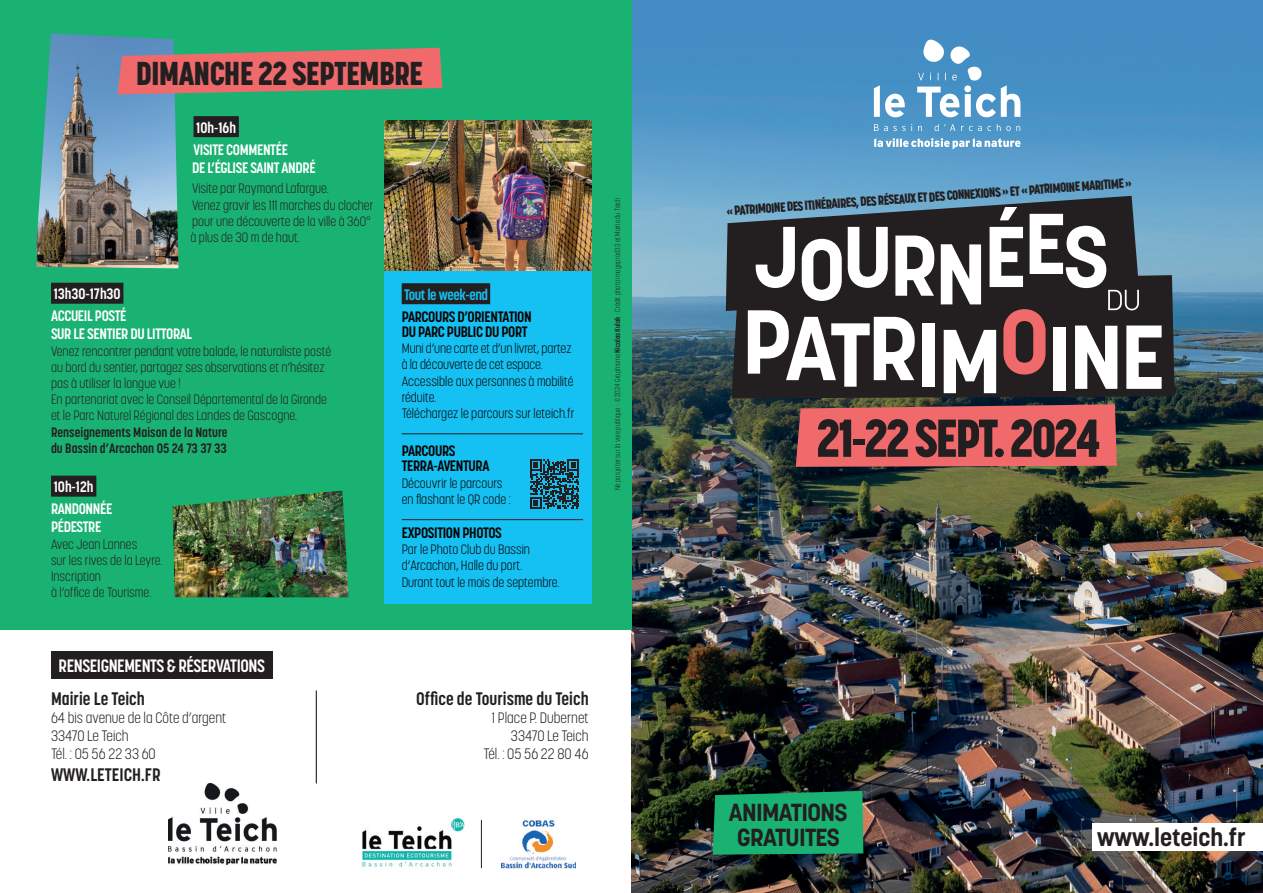
<style>
.page{position:relative;width:1263px;height:893px;background:#fff}
.page>*{position:absolute;margin:0;border:0;box-sizing:border-box;transform-origin:0 0}
.t1{font:800 52.8px "Korolev Condensed";letter-spacing:-.05em;color:#231f20}
.t2{font:800 32.7px "Korolev Condensed";letter-spacing:-.025em;color:#231f20}
.t3{font:700 24.45px "Korolev";letter-spacing:-.025em;color:#231f20}
.t4{font:700 24.45px "Korolev";color:#231f20}
.t5{font:700 18px "Korolev Condensed";color:#231f20}
.t6{font:700 17.7px "Korolev Condensed";letter-spacing:-.025em;color:#fff}
.t7{font:700 15px/18px "Korolev Condensed";letter-spacing:-.025em;color:#fff}
.t8{font:300 15px/18px "Korolev Condensed";color:#231f20;text-align:right}
.t9{font:700 15px/15px "Korolev Condensed";letter-spacing:-.025em;color:#080302}
.t10{font:700 15px "Korolev Condensed";letter-spacing:-.025em;color:#15c0f2}
.t11{font:700 15px "Korolev Condensed";color:#fff}
.t12{font:300 13.5px/16.2px "Korolev Condensed";color:#231f20}
.t13{font:300 13.5px/16.2px "Korolev Condensed";color:#080302}
.t14{font:700 13.5px/16.2px "Korolev Condensed";color:#231f20}
.t15{font:800 13.2px "Korolev Condensed";color:#231f20}
.t16{font:300 7.5px "Korolev Condensed";color:#231f20}
.s1{font-weight:700}
</style>
<div class="page">
<img style="left:631px;top:0;width:632px;height:893px">
<svg style="left:874px;top:138px;width:146px;height:11px"></svg>
<svg style="left:874px;top:85px;width:31px;height:32px"></svg>
<svg style="left:874px;top:124px;width:4px;height:7px"></svg>
<svg style="left:884px;top:126px;width:21px;height:5px"></svg>
<svg style="left:918px;top:126px;width:4px;height:5px"></svg>
<svg style="left:934px;top:124px;width:4px;height:7px"></svg>
<svg style="left:944px;top:124px;width:11px;height:7px"></svg>
<svg style="left:961px;top:126px;width:30px;height:5px"></svg>
<svg style="left:997px;top:124px;width:23px;height:7px"></svg>
<svg style="left:917px;top:36px;width:103px;height:81px"></svg>
<svg style="left:713px;top:791px;width:150px;height:64px"></svg>
<div style="left:0;top:0;width:631px;height:629px;background:#19b273"></div>
<div style="left:1093px;top:823px;width:170px;height:27px;background:#fff"></div>
<div style="left:194px;top:116px;width:45px;height:21px;background:#231f20"></div>
<div style="left:51px;top:283px;width:72px;height:21px;background:#231f20"></div>
<div style="left:51px;top:476px;width:45px;height:21px;background:#231f20"></div>
<img style="left:362px;top:818px;width:103px;height:49px">
<img style="left:502px;top:820px;width:74px;height:49px">
<div style="left:51px;top:651px;width:222px;height:28px;background:#231f20"></div>
<hr style="left:481px;top:820px;width:1px;height:48px;background:#231f20">
<img style="left:37px;top:33px;width:141px;height:235px">
<hr style="left:316px;top:691px;width:1px;height:92px;background:#080302">
<svg style="left:118px;top:48px;width:324px;height:46px"></svg>
<img style="left:168px;top:783px;width:108px;height:81px">
<svg style="left:796px;top:404px;width:321px;height:63px"></svg>
<svg style="left:726px;top:196px;width:413px;height:115px;fill:#231f20"></svg>
<svg style="left:731px;top:275px;width:444px;height:123px;fill:#231f20"></svg>
<svg style="left:756px;top:227px;width:39px;height:61px"></svg>
<svg style="left:802px;top:239px;width:40px;height:62px"></svg>
<svg style="left:848px;top:227px;width:40px;height:61px"></svg>
<svg style="left:895px;top:236px;width:39px;height:60px"></svg>
<svg style="left:748px;top:310px;width:167px;height:77px"></svg>
<div style="left:922px;top:323px;width:12px;height:64px;background:#fff"></div>
<svg style="left:941px;top:207px;width:220px;height:186px"></svg>
<img style="left:173px;top:491px;width:176px;height:106px">
<div style="left:385px;top:271px;width:207px;height:333px;background:#15c0f2"></div>
<div style="left:402px;top:283px;width:88px;height:21px;background:#231f20"></div>
<hr style="left:402px;top:433px;width:181px;height:1px;background:#231f20">
<hr style="left:402px;top:519px;width:181px;height:1px;background:#231f20">
<img style="left:385px;top:121px;width:206px;height:150px">
<svg style="left:530px;top:459px;width:49px;height:50px"></svg>
<p class="t2" style="left:136px;top:53px;width:289px">DIMANCHE 22 SEPTEMBRE</p>
<p class="t7" style="left:196px;top:118px;width:41px">10h-16h</p>
<p class="t7" style="left:192px;top:141px;width:125px">VISITE COMMENTÉE<br>DE L’ÉGLISE SAINT ANDRÉ</p>
<p class="t12" style="left:192px;top:180px;width:138px">Visite par Raymond Lafargue.</p>
<p class="t12" style="left:191px;top:197px;width:185px">Venez gravir les 111 marches du clocher pour une découverte de la ville à 360° à plus de 30 m de haut.</p>
<p class="t11" style="left:54px;top:285px;width:68px">13h30-17h30</p>
<p class="t7" style="left:51px;top:307px;width:143px">ACCUEIL POSTÉ<br>SUR LE SENTIER DU LITTORAL</p>
<p class="t12" style="left:51px;top:343px;width:282px">Venez rencontrer pendant votre balade, le naturaliste posté au bord du sentier, partagez ses observations et n’hésitez pas à utiliser la longue vue !<br>En partenariat avec le Conseil Départemental de la Gironde et le Parc Naturel Régional des Landes de Gascogne.</p>
<p class="t14" style="left:51px;top:424px;width:178px">Renseignements Maison de la Nature du Bassin d’Arcachon 05 24 73 37 33</p>
<p class="t7" style="left:54px;top:478px;width:41px">10h-12h</p>
<p class="t7" style="left:51px;top:500px;width:63px">RANDONNÉE<br>PÉDESTRE</p>
<p class="t12" style="left:51px;top:536px;width:113px">Avec Jean Lannes<br>sur les rives de la Leyre.</p>
<p class="t12" style="left:51px;top:568px;width:102px">Inscription<br>à l’office de Tourisme.</p>
<p class="t6" style="left:59px;top:655px;width:208px">RENSEIGNEMENTS &amp; RÉSERVATIONS</p>
<p class="t5" style="left:51px;top:688px;width:95px">Mairie Le Teich</p>
<p class="t8" style="left:51px;top:709px;width:177px;text-align:left">64 bis avenue de la Côte d’argent<br>33470 Le Teich</p>
<p class="t8" style="left:51px;top:745px;width:106px">Tél. : 05 56 22 33 60</p>
<p class="t5" style="left:51px;top:764px;width:111px">WWW.LETEICH.FR</p>
<p class="t10" style="left:404px;top:286px;width:86px">Tout le week-end</p>
<p class="t9" style="left:402px;top:309px;width:132px">PARCOURS D’ORIENTATION<br>DU PARC PUBLIC DU PORT</p>
<p class="t13" style="left:402px;top:340px;width:171px">Muni d’une carte et d’un livret, partez à la découverte de cet espace.</p>
<p class="t13" style="left:402px;top:373px;width:173px">Accessible aux personnes à mobilité réduite.</p>
<p class="t13" style="left:402px;top:405px;width:175px">Téléchargez le parcours sur leteich.fr</p>
<p class="t9" style="left:402px;top:444px;width:89px">PARCOURS<br>TERRA-AVENTURA</p>
<p class="t13" style="left:402px;top:475px;width:111px">Découvrir le parcours en flashant le QR code :</p>
<p class="t9" style="left:402px;top:525px;width:102px">EXPOSITION PHOTOS</p>
<p class="t13" style="left:402px;top:541px;width:159px">Par le Photo Club du Bassin d’Arcachon, Halle du port.<br>Durant tout le mois de septembre.</p>
<p class="t5" style="left:416px;top:688px;width:174px">Office de Tourisme du Teich</p>
<p class="t8" style="left:492px;top:709px;width:98px">1 Place P. Dubernet</p>
<p class="t8" style="left:484px;top:727px;width:107px">33470 Le Teich<br>Tél. : 05 56 22 80 46</p>
<p class="t16" style="left:613px;top:490px;width:295px;rotate:-90deg">Ne pas jeter sur la voie publique - © 2024 Graphisme <span class="s1">Nicolas Kulak</span> - Crédit photo imageprod33 et Mairie du Teich</p>
<p class="t15" style="left:726px;top:203px;width:408px;rotate:-4deg">« PATRIMOINE DES ITINÉRAIRES, DES RÉSEAUX ET DES CONNEXIONS » ET « PATRIMOINE MARITIME »</p>
<p class="t1" style="left:816px;top:406px;width:286px">21-22 SEPT. 2024</p>
<p class="t3" style="left:729px;top:797px;width:120px">ANIMATIONS</p>
<p class="t3" style="left:737px;top:822px;width:104px">GRATUITES</p>
<p class="t4" style="left:1097px;top:821px;width:150px">www.leteich.fr</p>
</div>
